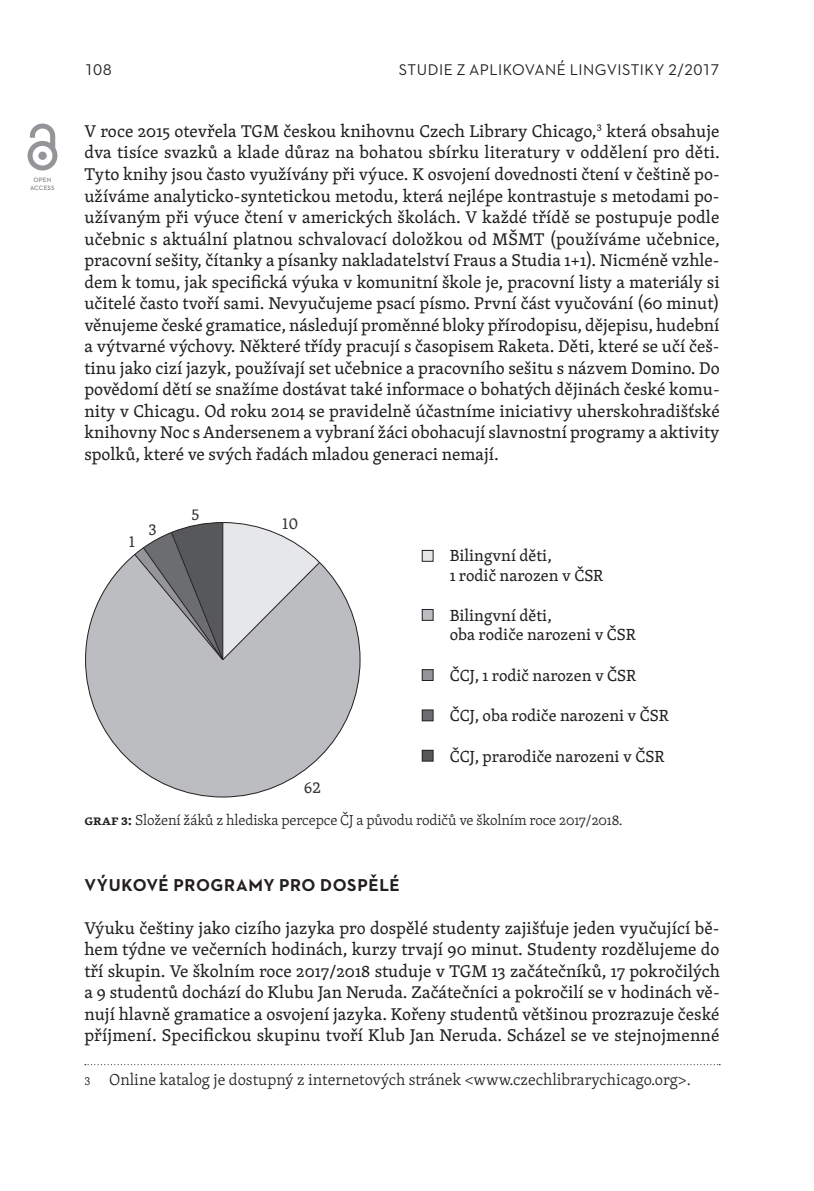
<style>
.page{position:relative;width:814px;height:1191px;background:#fff}
.page>*{position:absolute;margin:0;border:0;box-sizing:border-box;transform-origin:0 0}
.t1{font:17.5px/21.5px "Skolar PE";color:#231f20;text-align:justify}
.t2{font:700 17.5px "Neutraface 2 Text";letter-spacing:.03em;color:#231f20}
.t3{font:16.45px/19.8px "Skolar PE";color:#231f20}
.t4{font:16.45px "Skolar PE";color:#36393c}
.t5{font:16.45px "Skolar PE";color:#000001}
.t6{font:300 16.28px "Skolar PE";color:#231f20}
.t7{font:15.75px "Neutraface 2 Text";letter-spacing:.025em;color:#231f20}
.t8{font:300 14.88px "Skolar PE";letter-spacing:-.01em;color:#231f20}
.t9{font:14.88px "Skolar PE";color:#231f20}
.t10{font:600 6.48px/8.8px "Neutraface 2 Text";letter-spacing:.01em;color:#808285;text-align:center}
.s1{font-weight:600}
.s2{font-size:12.08px}
</style>
<div class="page">
<svg style="left:85px;top:1064px;width:635px;height:1px"></svg>
<svg style="left:85px;top:554px;width:276px;height:244px"></svg>
<svg style="left:134px;top:522px;width:187px;height:139px;background:#b4b5b7"></svg>
<div style="left:422px;top:550px;width:11px;height:11px;background:#e6e7e9"></div>
<div style="left:422px;top:550px;width:11px;height:12px;border:1px solid #231f20"></div>
<div style="left:422px;top:609px;width:11px;height:11px;background:#bcbdc0"></div>
<div style="left:422px;top:609px;width:11px;height:12px;border:1px solid #231f20"></div>
<div style="left:422px;top:669px;width:11px;height:11px;background:#939598"></div>
<div style="left:422px;top:669px;width:11px;height:12px;border:1px solid #231f20"></div>
<div style="left:422px;top:710px;width:11px;height:11px;background:#6c6d70"></div>
<div style="left:422px;top:709px;width:11px;height:12px;border:1px solid #231f20"></div>
<div style="left:422px;top:750px;width:11px;height:11px;background:#57585a"></div>
<div style="left:422px;top:750px;width:11px;height:11px;border:1px solid #231f20"></div>
<img style="left:27px;top:123px;width:31px;height:48px">
<p class="t10" style="left:30px;top:175px;width:26px">OPEN<br>ACCESS</p>
<p class="t7" style="left:84px;top:60px;width:29px">108</p>
<p class="t7" style="left:399px;top:60px;width:322px">STUDIE Z APLIKOVANÉ LINGVISTIKY 2/2017</p>
<p class="t1" style="left:84px;top:120px;width:637px">V roce 2015 otevřela TGM českou knihovnu Czech Library Chicago,<sup>3</sup> která obsahuje dva tisíce svazků a klade důraz na bohatou sbírku literatury v oddělení pro děti.<br>Tyto knihy jsou často využívány při výuce. K osvojení dovednosti čtení v češtině po&shy;užíváme analyticko-syntetickou metodu, která nejlépe kontrastuje s metodami po&shy;užívaným při výuce čtení v amerických školách. V každé třídě se postupuje podle učebnic s aktuální platnou schvalovací doložkou od MŠMT (používáme učebnice, pracovní sešity, čítanky a písanky nakladatelství Fraus a Studia 1+1). Nicméně vzhle&shy;dem k tomu, jak specifická výuka v komunitní škole je, pracovní listy a materiály si učitelé často tvoří sami. Nevyučujeme psací písmo. První část vyučování (60 minut) věnujeme české gramatice, následují proměnné bloky přírodopisu, dějepisu, hudební a výtvarné výchovy. Některé třídy pracují s časopisem Raketa. Děti, které se učí češ&shy;tinu jako cizí jazyk, používají set učebnice a pracovního sešitu s názvem Domino. Do povědomí dětí se snažíme dostávat také informace o bohatých dějinách české komu&shy;nity v Chicagu. Od roku 2014 se pravidelně účastníme iniciativy uherskohradišťské knihovny Noc s Andersenem a vybraní žáci obohacují slavnostní programy a aktivity spolků, které ve svých řadách mladou generaci nemají.</p>
<p class="t9" style="left:457px;top:137px;width:152px">Bilingvní prvňáčci 6 let</p>
<p class="t3" style="left:83px;top:171px;width:15px">17</p>
<p class="t9" style="left:457px;top:176px;width:134px">Bilingvní děti 7–9 let</p>
<p class="t9" style="left:457px;top:215px;width:145px">Bilingvní děti 10–15 let</p>
<p class="t9" style="left:457px;top:255px;width:72px">ČCJ 6–11 let</p>
<p class="t3" style="left:339px;top:324px;width:19px">38</p>
<p class="t4" style="left:129px;top:529px;width:8px">1</p>
<p class="t4" style="left:148px;top:517px;width:10px">3</p>
<p class="t4" style="left:191px;top:502px;width:10px">5</p>
<p class="t4" style="left:282px;top:511px;width:18px">10</p>
<p class="t4" style="left:304px;top:775px;width:18px">62</p>
<p class="t3" style="left:449px;top:545px;width:155px">Bilingvní děti,<br>1 rodič narozen v ČSR</p>
<p class="t3" style="left:449px;top:604px;width:188px">Bilingvní děti,<br>oba rodiče narozeni v ČSR</p>
<p class="t3" style="left:449px;top:665px;width:188px">ČCJ, 1 rodič narozen v ČSR</p>
<p class="t3" style="left:449px;top:705px;width:221px">ČCJ, oba rodiče narozeni v ČSR</p>
<p class="t3" style="left:449px;top:746px;width:216px">ČCJ, prarodiče narozeni v ČSR</p>
<p class="t8" style="left:84px;top:809px;width:539px"><span class="s1">Graf 3:</span> Složení žáků z hlediska percepce ČJ a původu rodičů ve školním roce 2017/2018.</p>
<p class="t2" style="left:84px;top:873px;width:317px">VÝUKOVÉ PROGRAMY PRO DOSPĚLÉ</p>
<p class="t1" style="left:84px;top:916px;width:637px">Výuku češtiny jako cizího jazyka pro dospělé studenty zajišťuje jeden vyučující bě&shy;hem týdne ve večerních hodinách, kurzy trvají 90 minut. Studenty rozdělujeme do tří skupin. Ve školním roce 2017/2018 studuje v TGM 13 začátečníků, 17 pokročilých a 9 studentů dochází do Klubu Jan Neruda. Začátečníci a pokročilí se v hodinách vě&shy;nují hlavně gramatice a osvojení jazyka. Kořeny studentů většinou prozrazuje české příjmení. Specifickou skupinu tvoří Klub Jan Neruda. Scházel se ve stejnojmenné</p>
<p class="t6" style="left:84px;top:1067px;width:608px"><span class="s2">3</span> Online katalog je dostupný z internetových stránek &lt;www.czechlibrarychicago.org&gt;.</p>
<p class="t5" style="left:258px;top:931px;width:10px">3</p>
<p class="t5" style="left:93px;top:983px;width:17px">27</p>
</div>
